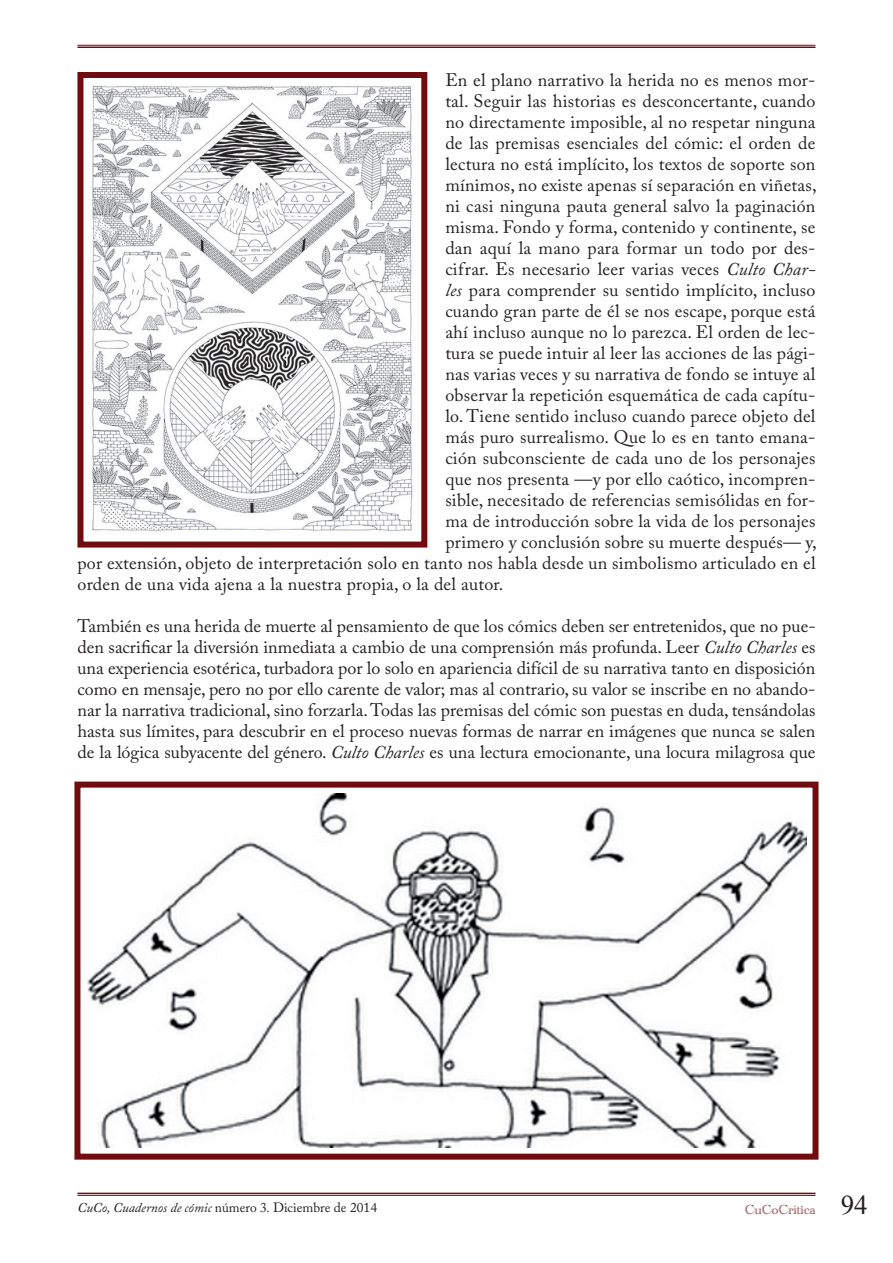
<style>
.page{position:relative;width:893px;height:1263px;background:#fff}
.page>*{position:absolute;margin:0;border:0;box-sizing:border-box;transform-origin:0 0}
.t1{font:18px/21px "Adobe Caslon Pro";letter-spacing:.015em;color:#231f20;text-align:justify}
.t2{font:italic 13.5px "Adobe Caslon Pro";color:#231f20}
.t3{font:13.5px "Academy Engraved Let Plain";color:#710c0e}
.s1{font-style:italic}
.s2{font-style:normal}
.s3{font-family:"Times New Roman";font-size:27px;color:#231f20}
</style>
<div class="page">
<hr style="left:77px;top:1192px;width:738px;height:2px;background:#710c0e">
<hr style="left:77px;top:1195px;width:738px;height:1px;background:#710c0e">
<hr style="left:77px;top:45px;width:738px;height:1px;background:#710c0e">
<hr style="left:77px;top:46px;width:738px;height:2px;background:#710c0e">
<img style="left:92px;top:86px;width:321px;height:445px">
<div style="left:77px;top:72px;width:350px;height:476px;border:6px solid #710c0e"></div>
<img style="left:87px;top:793px;width:720px;height:354px">
<div style="left:74px;top:782px;width:744px;height:378px;border:6px solid #710c0e"></div>
<p class="t1" style="left:445px;top:69px;width:372px">En el plano narrativo la herida no es menos mor-</p>
<p class="t1" style="left:445px;top:90px;width:372px">tal. Seguir las historias es desconcertante, cuando</p>
<p class="t1" style="left:445px;top:111px;width:372px">no directamente imposible, al no respetar ninguna</p>
<p class="t1" style="left:445px;top:132px;width:372px">de las premisas esenciales del cómic: el orden de</p>
<p class="t1" style="left:445px;top:153px;width:372px">lectura no está implícito, los textos de soporte son</p>
<p class="t1" style="left:445px;top:174px;width:373px">mínimos, no existe apenas sí separación en viñetas,</p>
<p class="t1" style="left:445px;top:195px;width:372px">ni casi ninguna pauta general salvo la paginación</p>
<p class="t1" style="left:445px;top:216px;width:372px">misma. Fondo y forma, contenido y continente, se</p>
<p class="t1" style="left:445px;top:237px;width:372px">dan aquí la mano para formar un todo por des-</p>
<p class="t1" style="left:445px;top:258px;width:372px">cifrar. Es necesario leer varias veces <span class="s1">Culto Char-</span></p>
<p class="t1" style="left:445px;top:279px;width:372px"><span class="s1">les</span> para comprender su sentido implícito, incluso</p>
<p class="t1" style="left:445px;top:300px;width:372px">cuando gran parte de él se nos escape, porque está</p>
<p class="t1" style="left:445px;top:321px;width:372px">ahí incluso aunque no lo parezca. El orden de lec-</p>
<p class="t1" style="left:445px;top:342px;width:372px">tura se puede intuir al leer las acciones de las pági-</p>
<p class="t1" style="left:445px;top:363px;width:372px">nas varias veces y su narrativa de fondo se intuye al</p>
<p class="t1" style="left:445px;top:384px;width:372px">observar la repetición esquemática de cada capítu-</p>
<p class="t1" style="left:445px;top:405px;width:372px">lo. Tiene sentido incluso cuando parece objeto del</p>
<p class="t1" style="left:445px;top:426px;width:372px">más puro surrealismo. Que lo es en tanto emana-</p>
<p class="t1" style="left:445px;top:447px;width:372px">ción subconsciente de cada uno de los personajes</p>
<p class="t1" style="left:445px;top:468px;width:372px">que nos presenta —y por ello caótico, incompren-</p>
<p class="t1" style="left:445px;top:489px;width:372px">sible, necesitado de referencias semisólidas en for-</p>
<p class="t1" style="left:445px;top:510px;width:372px">ma de introducción sobre la vida de los personajes</p>
<p class="t1" style="left:445px;top:531px;width:373px">primero y conclusión sobre su muerte después— y,</p>
<p class="t1" style="left:77px;top:552px;width:740px">por extensión, objeto de interpretación solo en tanto nos habla desde un simbolismo articulado en el</p>
<p class="t1" style="left:77px;top:573px;width:428px">orden de una vida ajena a la nuestra propia, o la del autor.</p>
<p class="t1" style="left:77px;top:615px;width:740px">También es una herida de muerte al pensamiento de que los cómics deben ser entretenidos, que no pue&shy;den sacrificar la diversión inmediata a cambio de una comprensión más profunda. Leer <span class="s1">Culto Charles</span> es una experiencia esotérica, turbadora por lo solo en apariencia difícil de su narrativa tanto en disposición como en mensaje, pero no por ello carente de valor; mas al contrario, su valor se inscribe en no abando&shy;nar la narrativa tradicional, sino forzarla. Todas las premisas del cómic son puestas en duda, tensándolas hasta sus límites, para descubrir en el proceso nuevas formas de narrar en imágenes que nunca se salen de la lógica subyacente del género. <span class="s1">Culto Charles</span> es una lectura emocionante, una locura milagrosa que</p>
<p class="t2" style="left:77px;top:1199px;width:301px">CuCo, Cuadernos de cómic <span class="s2">número 3</span>. <span class="s2">Diciembre de 2014</span></p>
<p class="t3" style="left:745px;top:1202px;width:124px">CuCoCrítica <span class="s3">94</span></p>
</div>
